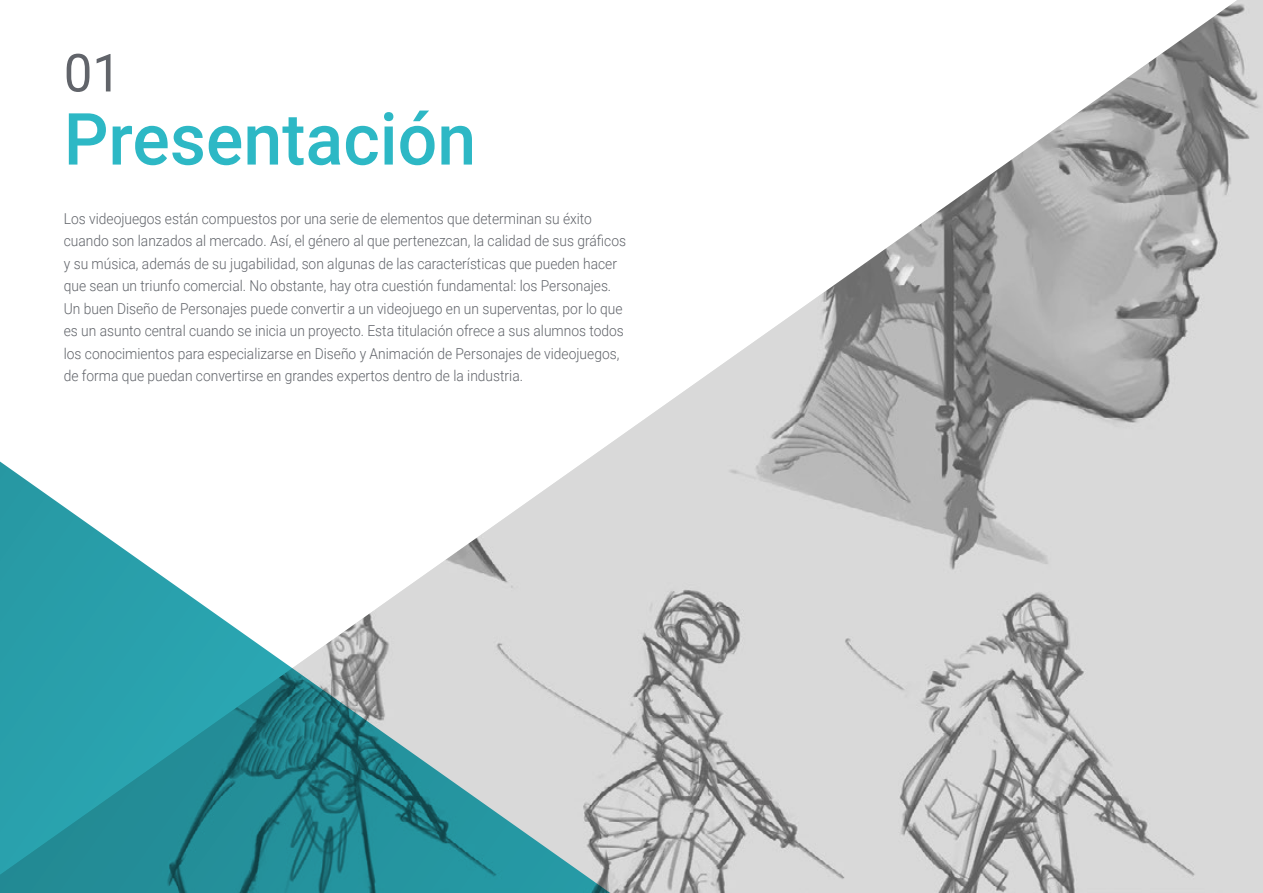
<style>
.page{position:relative;width:1263px;height:893px;background:#fff}
.page>*{position:absolute;margin:0;border:0;box-sizing:border-box;transform-origin:0 0}
.t1{font:500 72px "Roboto";color:#2db8c5}
.t2{font:52.5px "Roboto";color:#61646a}
.t3{font:300 15px/22.5px "Roboto";color:#61646a;scale:.92 1}
</style>
<div class="page">
<img style="left:607px;top:0;width:656px;height:893px">
<svg style="left:0;top:446px;width:640px;height:447px"></svg>
<h2 class="t2" style="left:64px;top:36px;width:59px">01</h2>
<h1 class="t1" style="left:64px;top:89px;width:414px">Presentación</h1>
<p class="t3" style="left:64px;top:207px;width:613px">Los videojuegos están compuestos por una serie de elementos que determinan su éxito cuando son lanzados al mercado. Así, el género al que pertenezcan, la calidad de sus gráficos y su música, además de su jugabilidad, son algunas de las características que pueden hacer que sean un triunfo comercial. No obstante, hay otra cuestión fundamental: los Personajes.<br>Un buen Diseño de Personajes puede convertir a un videojuego en un superventas, por lo que es un asunto central cuando se inicia un proyecto. Esta titulación ofrece a sus alumnos todos los conocimientos para especializarse en Diseño y Animación de Personajes de videojuegos, de forma que puedan convertirse en grandes expertos dentro de la industria.</p>
</div>
